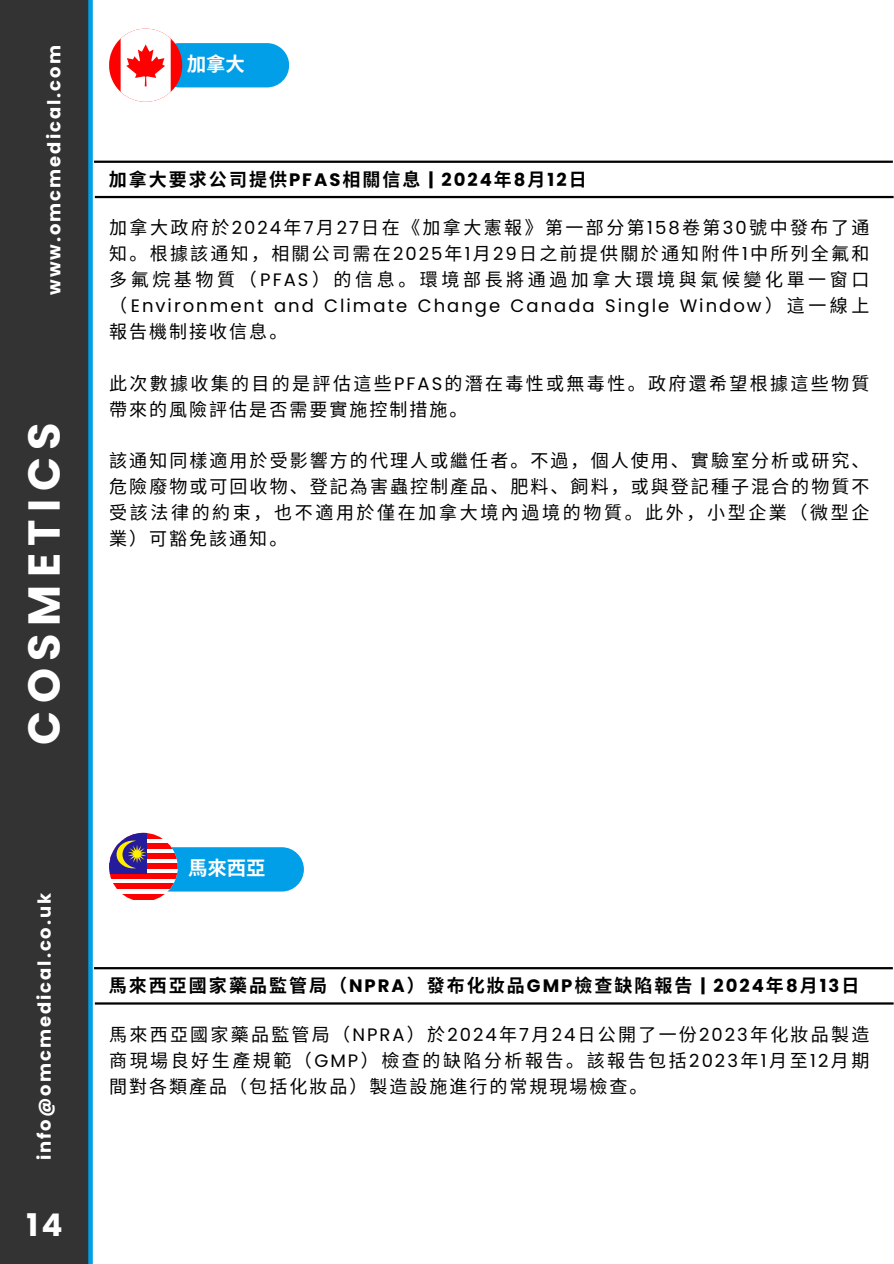
<style>
.page{position:relative;width:894px;height:1264px;background:#fff}
.page>*{position:absolute;margin:0;border:0;box-sizing:border-box;transform-origin:0 0}
.t1{font:700 44.7px "Poppins";letter-spacing:.165em;color:#fff}
.t2{font:700 31.2px "Poppins";color:#fff}
.t3{font:700 23.1px "Poppins";color:#fff}
.t4{font:23.1px "Poppins";color:#fff}
.t5{font:700 19.35px "Noto Sans CJ Ksc";color:#fff}
.t6{font:18px/25.8px "Noto Sans CJ Ksc";letter-spacing:.13em;color:#000;text-align:justify}
.t7{font:700 18px "Noto Sans CJ Ksc";letter-spacing:.11em;color:#000}
.t8{font:700 18px "Poppins";letter-spacing:.11em;color:#fff}
.s1{font-family:"Poppins"}
</style>
<div class="page">
<div style="left:0;top:0;width:89px;height:1263px;background:#333"></div>
<div style="left:88px;top:0;width:5px;height:1263px;background:#009fe7"></div>
<hr style="left:95px;top:1002px;width:798px;height:2px;background:#000">
<hr style="left:94px;top:967px;width:798px;height:2px;background:#000">
<hr style="left:95px;top:196px;width:798px;height:2px;background:#000">
<hr style="left:94px;top:161px;width:798px;height:2px;background:#000">
<div style="left:148px;top:847px;width:156px;height:44px;background:#009fe7;border-radius:22px"></div>
<div style="left:109px;top:832px;width:69px;height:69px;background:#fff;border-radius:50%"></div>
<svg style="left:147px;top:833px;width:15px;height:5px"></svg>
<svg style="left:147px;top:843px;width:31px;height:5px"></svg>
<div style="left:109px;top:853px;width:69px;height:5px;background:#f00"></div>
<div style="left:109px;top:863px;width:69px;height:5px;background:#f00"></div>
<div style="left:109px;top:873px;width:69px;height:6px;background:#f00"></div>
<svg style="left:113px;top:883px;width:61px;height:6px"></svg>
<svg style="left:122px;top:894px;width:43px;height:5px"></svg>
<svg style="left:109px;top:832px;width:38px;height:41px"></svg>
<svg style="left:116px;top:840px;width:30px;height:28px"></svg>
<div style="left:157px;top:43px;width:132px;height:44px;background:#009fe7;border-radius:22px"></div>
<svg style="left:109px;top:29px;width:73px;height:73px"></svg>
<p class="t8" style="left:42px;top:295px;width:251px;rotate:-90deg">www.omcmedical.com</p>
<p class="t1" style="left:13px;top:745px;width:324px;rotate:-90deg">COSMETICS</p>
<h2 class="t8" style="left:32px;top:1160px;width:269px;rotate:-90deg">info@omcmedical.co.uk</h2>
<h4 class="t4" style="left:39px;top:1200px;width:16px">5</h4>
<h3 class="t2" style="left:26px;top:1203px;width:38px">14</h3>
<h1 class="t3" style="left:43px;top:1206px;width:15px">2</h1>
<h1 class="t3" style="left:32px;top:1206px;width:22px">1<sub>5</sub></h1>
<h4 class="t5" style="left:187px;top:49px;width:58px">加拿大</h4>
<h4 class="t7" style="left:109px;top:165px;width:473px">加拿大要求公司提供<span class="s1">PFAS</span>相關信息 <span class="s1">| 2024</span>年<span class="s1">8</span>月 <span class="s1">12</span>日</h4>
<p class="t6" style="left:109px;top:214px;width:761px;text-align:left">加拿大政府於<span class="s1">2024</span>年<span class="s1">7</span>月 <span class="s1">27</span>日在《加拿大憲報》第一部分第<span class="s1">158</span>卷第<span class="s1">30</span>號中發布了通知。根據該通知，相關公司需在<span class="s1">2025</span>年<span class="s1">1</span>月 <span class="s1">29</span>日之前提供關於通知附件<span class="s1">1</span>中所列全氟和多氟烷基物質（<span class="s1">PFAS</span>）的信息。環境部長將通過加拿大環境與氣候變化單一窗口（<span class="s1">Environment and Climate Change Canada Single Window</span>）這一線上報告機制接收信息。</p>
<p class="t6" style="left:109px;top:369px;width:761px">此次數據收集的目的是評估這些<span class="s1">PFAS</span>的潛在毒性或無毒性。政府還希望根據這些物質帶來的風險評估是否需要實施控制措施。</p>
<p class="t6" style="left:109px;top:447px;width:761px">該通知同樣適用於受影響方的代理人或繼任者。不過，個人使用、實驗室分析或研究、危險廢物或可回收物、登記為害蟲控制產品、肥料、飼料，或與登記種子混合的物質不受該法律的約束，也不適用於僅在加拿大境內過境的物質。此外，小型企業（微型企業）可豁免該通知。</p>
<p class="t5" style="left:188px;top:852px;width:79px">馬來西亞</p>
<p class="t7" style="left:109px;top:971px;width:746px">馬來西亞國家藥品監管局（<span class="s1">NPRA</span>）發布化妝品<span class="s1">GMP</span>檢查缺陷報告 <span class="s1">| 2024</span>年<span class="s1">8</span>月 <span class="s1">13</span>日</p>
<p class="t6" style="left:109px;top:1020px;width:761px">馬來西亞國家藥品監管局（<span class="s1">NPRA</span>）於<span class="s1">2024</span>年<span class="s1">7</span>月 <span class="s1">24</span>日公開了一份<span class="s1">2023</span>年化妝品製造商現場良好生產規範（<span class="s1">GMP</span>）檢查的缺陷分析報告。該報告包括<span class="s1">2023</span>年<span class="s1">1</span>月至<span class="s1">12</span>月期間對各類產品（包括化妝品）製造設施進行的常規現場檢查。</p>
</div>
